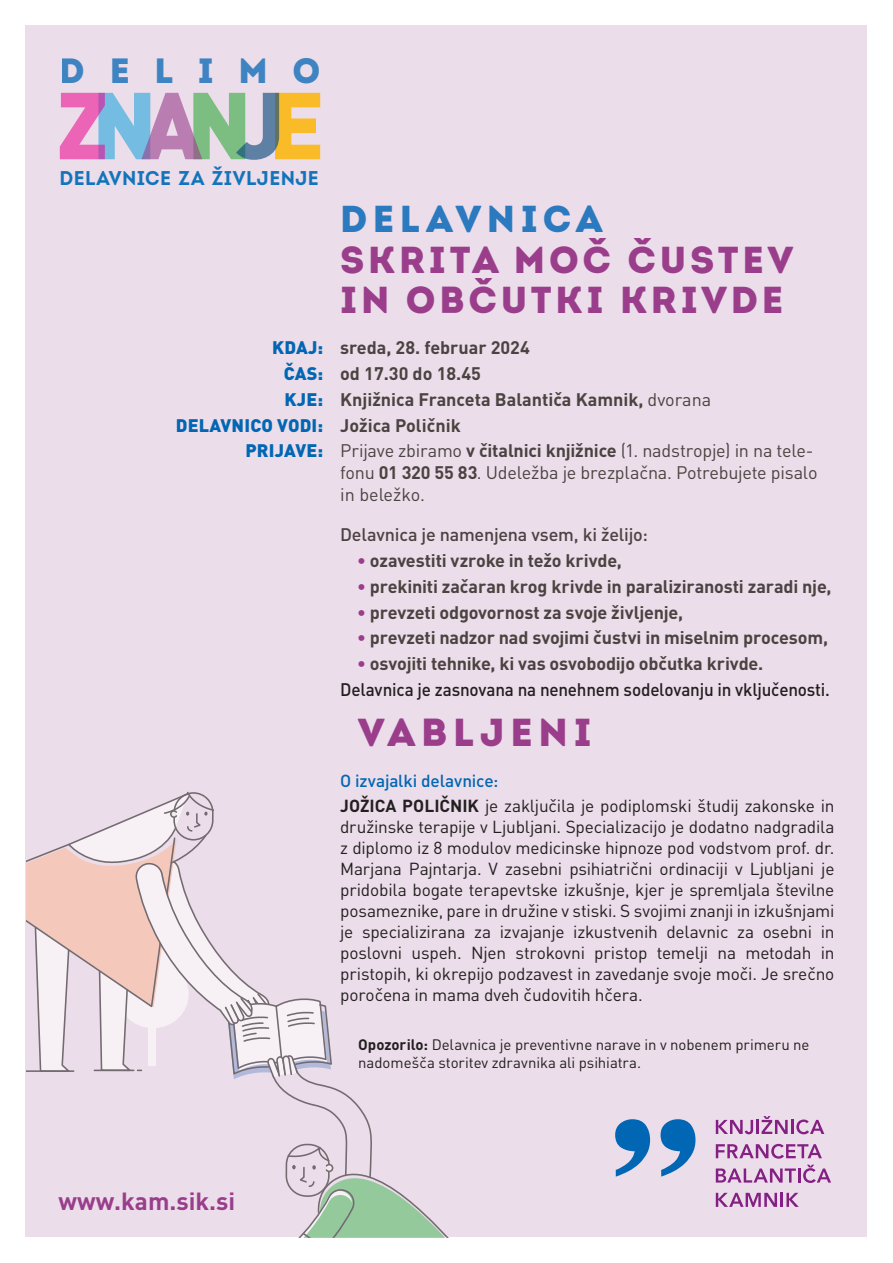
<style>
.page{position:relative;width:893px;height:1263px;background:#fff}
.page>*{position:absolute;margin:0;border:0;box-sizing:border-box;transform-origin:0 0}
.t1{font:900 39px "Intro";letter-spacing:.15em;color:#9a3e8c}
.t2{font:900 37.5px/40.5px "Intro";letter-spacing:.1em;color:#9a3e8c}
.t3{font:900 37.5px "Intro";letter-spacing:.145em;color:#2b79be}
.t4{font:900 35.1px "Intro";letter-spacing:.7em;color:#2b79be}
.t5{font:700 24.45px "DIN Pro";color:#9a3e8c}
.t6{font:700 19.95px "Intro";letter-spacing:.02em;color:#1374bb;scale:.96 1}
.t7{font:700 18px "DIN Pro";letter-spacing:-.01em;color:#4b4341}
.t8{font:18px/21.6px "DIN Pro";letter-spacing:-.015em;color:#4b4341}
.t9{font:500 18px "DIN Pro";letter-spacing:-.015em;color:#231f20;scale:.95 1}
.t10{font:900 18px "DIN Pro";letter-spacing:.01em;color:#0166b3}
.t11{font:500 18px "DIN Pro";letter-spacing:-.015em;color:#4b4341}
.t12{font:17.25px/21px "DIN Pro";letter-spacing:-.01em;color:#231f20;text-align:justify}
.t13{font:500 17.25px "DIN Pro";letter-spacing:-.01em;color:#0166b3}
.t14{font:15px/18px "DIN Pro";letter-spacing:-.005em;color:#231f20}
.s1{font-weight:400}
.s2{font-weight:700}
.s3{color:#9a3e8c}
</style>
<div class="page">
<div style="left:26px;top:26px;width:841px;height:1211px;background:#ebdde9"></div>
<svg style="left:615px;top:1119px;width:80px;height:57px"></svg>
<svg style="left:716px;top:1120px;width:37px;height:14px"></svg>
<hr style="left:756px;top:1120px;width:3px;height:14px;background:#841f83">
<svg style="left:761px;top:1116px;width:27px;height:18px"></svg>
<hr style="left:791px;top:1120px;width:3px;height:14px;background:#841f83">
<svg style="left:796px;top:1119px;width:28px;height:15px"></svg>
<svg style="left:716px;top:1144px;width:106px;height:14px"></svg>
<svg style="left:716px;top:1165px;width:115px;height:18px"></svg>
<svg style="left:716px;top:1193px;width:61px;height:14px"></svg>
<hr style="left:780px;top:1193px;width:3px;height:14px;background:#841f83">
<svg style="left:786px;top:1193px;width:13px;height:14px"></svg>
<svg style="left:60px;top:93px;width:260px;height:67px"></svg>
<svg style="left:185px;top:792px;width:263px;height:445px"></svg>
<svg style="left:26px;top:794px;width:215px;height:279px"></svg>
<h3 class="t4" style="left:60px;top:47px;width:262px">DELIMO</h3>
<p class="t6" style="left:60px;top:165px;width:271px">DELAVNICE ZA ŽIVLJENJE</p>
<p class="t10" style="left:272px;top:335px;width:53px">KDAJ:</p>
<p class="t10" style="left:284px;top:361px;width:41px">ČAS:</p>
<p class="t10" style="left:285px;top:387px;width:40px">KJE:</p>
<p class="t10" style="left:176px;top:413px;width:149px">DELAVNICO VODI:</p>
<p class="t10" style="left:246px;top:439px;width:79px">PRIJAVE:</p>
<p class="t3" style="left:340px;top:194px;width:264px">DELAVNICA</p>
<p class="t2" style="left:340px;top:239px;width:454px">SKRITA MOČ ČUSTEV<br>IN OBČUTKI KRIVDE</p>
<p class="t7" style="left:340px;top:335px;width:191px">sreda, 28. februar 2024</p>
<p class="t7" style="left:340px;top:361px;width:142px">od 17.30 do 18.45</p>
<p class="t7" style="left:340px;top:387px;width:373px">Knjižnica Franceta Balantiča Kamnik, <span class="s1">dvorana</span></p>
<p class="t7" style="left:340px;top:413px;width:122px">Jožica Poličnik</p>
<p class="t8" style="left:340px;top:439px;width:479px">Prijave zbiramo <span class="s2">v čitalnici knjižnice</span> (1. nadstropje) in na tele&shy;fonu <span class="s2">01 320 55 83</span>. Udeležba je brezplačna. Potrebujete pisalo in beležko.</p>
<p class="t11" style="left:340px;top:522px;width:309px">Delavnica je namenjena vsem, ki želijo:</p>
<p class="t7" style="left:357px;top:548px;width:266px"><span class="s3">•</span> ozavestiti vzroke in težo krivde,</p>
<p class="t7" style="left:357px;top:574px;width:476px"><span class="s3">•</span> prekiniti začaran krog krivde in paraliziranosti zaradi nje,</p>
<p class="t7" style="left:357px;top:600px;width:327px"><span class="s3">•</span> prevzeti odgovornost za svoje življenje,</p>
<p class="t7" style="left:357px;top:626px;width:472px"><span class="s3">•</span> prevzeti nadzor nad svojimi čustvi in miselnim procesom,</p>
<p class="t7" style="left:357px;top:652px;width:408px"><span class="s3">•</span> osvojiti tehnike, ki vas osvobodijo občutka krivde.</p>
<p class="t9" style="left:340px;top:677px;width:517px">Delavnica je zasnovana na nenehnem sodelovanju in vključenosti.</p>
<p class="t1" style="left:358px;top:706px;width:235px">VABLJENI</p>
<p class="t13" style="left:340px;top:769px;width:160px">O izvajalki delavnice:</p>
<p class="t12" style="left:340px;top:795px;width:496px"><span class="s2">JOŽICA POLIČNIK</span> je zaključila je podiplomski študij zakonske in družinske terapije v Ljubljani. Specializacijo je dodatno nadgradila z diplomo iz 8 modulov medicinske hipnoze pod vodstvom prof. dr.<br>Marjana Pajntarja. V zasebni psihiatrični ordinaciji v Ljubljani je pridobila bogate terapevtske izkušnje, kjer je spremljala številne posameznike, pare in družine v stiski. S svojimi znanji in izkušnjami je specializirana za izvajanje izkustvenih delavnic za osebni in poslovni uspeh. Njen strokovni pristop temelji na metodah in pristopih, ki okrepijo podzavest in zavedanje svoje moči. Je srečno poročena in mama dveh čudovitih hčera.</p>
<p class="t14" style="left:358px;top:1035px;width:453px"><span class="s2">Opozorilo:</span> Delavnica je preventivne narave in v nobenem primeru ne nadomešča storitev zdravnika ali psihiatra.</p>
<p class="t5" style="left:59px;top:1184px;width:178px">www.kam.sik.si</p>
</div>
